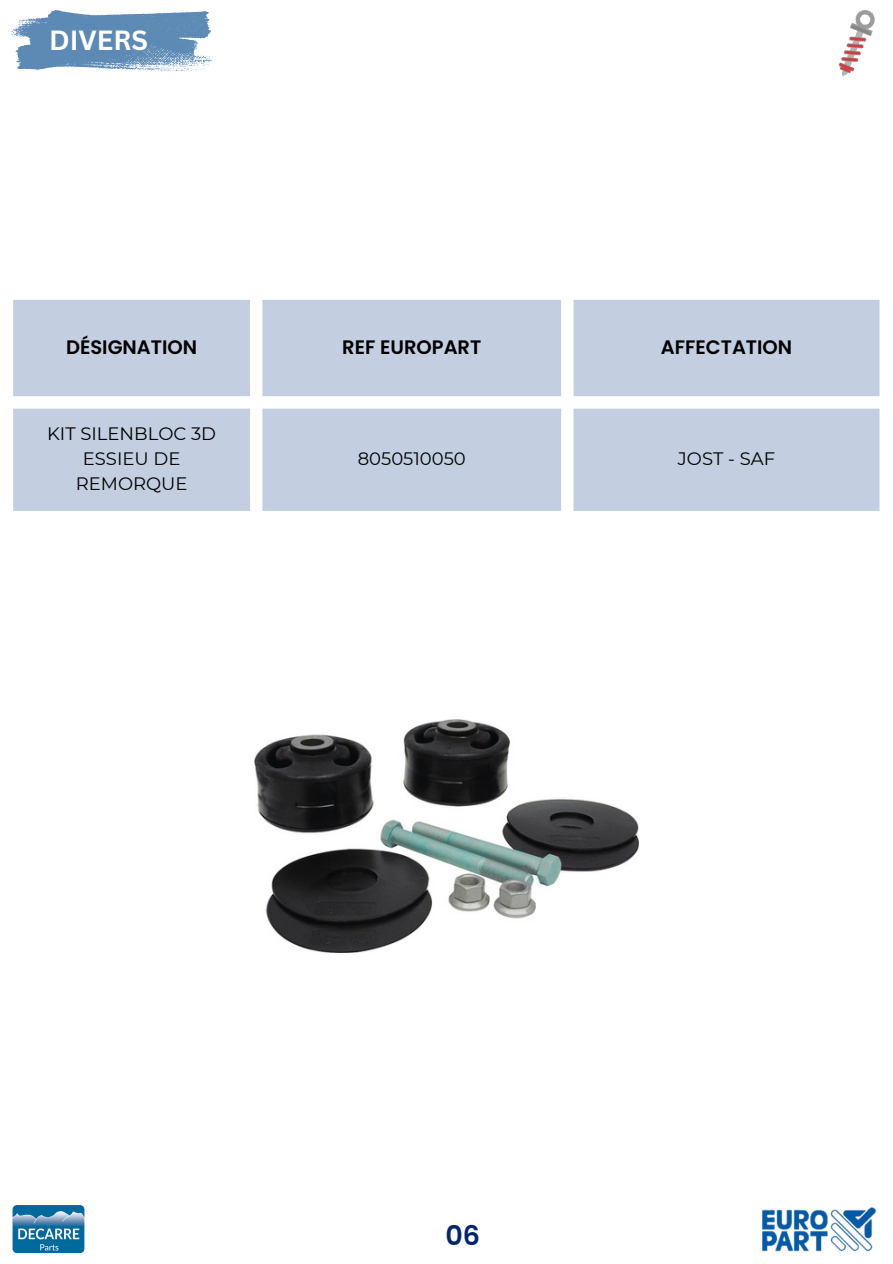
<style>
.page{position:relative;width:893px;height:1264px;background:#fff}
.page>*{position:absolute;margin:0;border:0;box-sizing:border-box;transform-origin:0 0}
.t1{font:700 27px "Canva Sans";color:#fff}
.t2{font:600 27px "Poppins";color:#03256c}
.t3{font:600 19.5px "Poppins";color:#000}
.t4{font:18px/24.8px "Montserrat";color:#000;text-align:center}
</style>
<div class="page">
<svg style="left:11px;top:10px;width:202px;height:62px"></svg>
<img style="left:12px;top:1205px;width:73px;height:47px">
<img style="left:762px;top:1207px;width:113px;height:45px">
<svg style="left:13px;top:300px;width:866px;height:211px;background:#c8d2e3"></svg>
<img style="left:254px;top:720px;width:384px;height:232px">
<img style="left:838px;top:9px;width:37px;height:67px">
<h1 class="t1" style="left:49px;top:21px;width:100px">DIVERS</h1>
<p class="t3" style="left:66px;top:333px;width:133px">DÉSIGNATION</p>
<p class="t3" style="left:342px;top:333px;width:141px">REF EUROPART</p>
<p class="t3" style="left:660px;top:333px;width:133px">AFFECTATION</p>
<p class="t4" style="left:47px;top:421px;width:170px">KIT SILENBLOC 3D<br>ESSIEU DE<br>REMORQUE</p>
<p class="t4" style="left:358px;top:446px;width:110px">8050510050</p>
<p class="t4" style="left:678px;top:446px;width:99px">JOST - SAF</p>
<h1 class="t2" style="left:445px;top:1216px;width:36px">06</h1>
</div>
